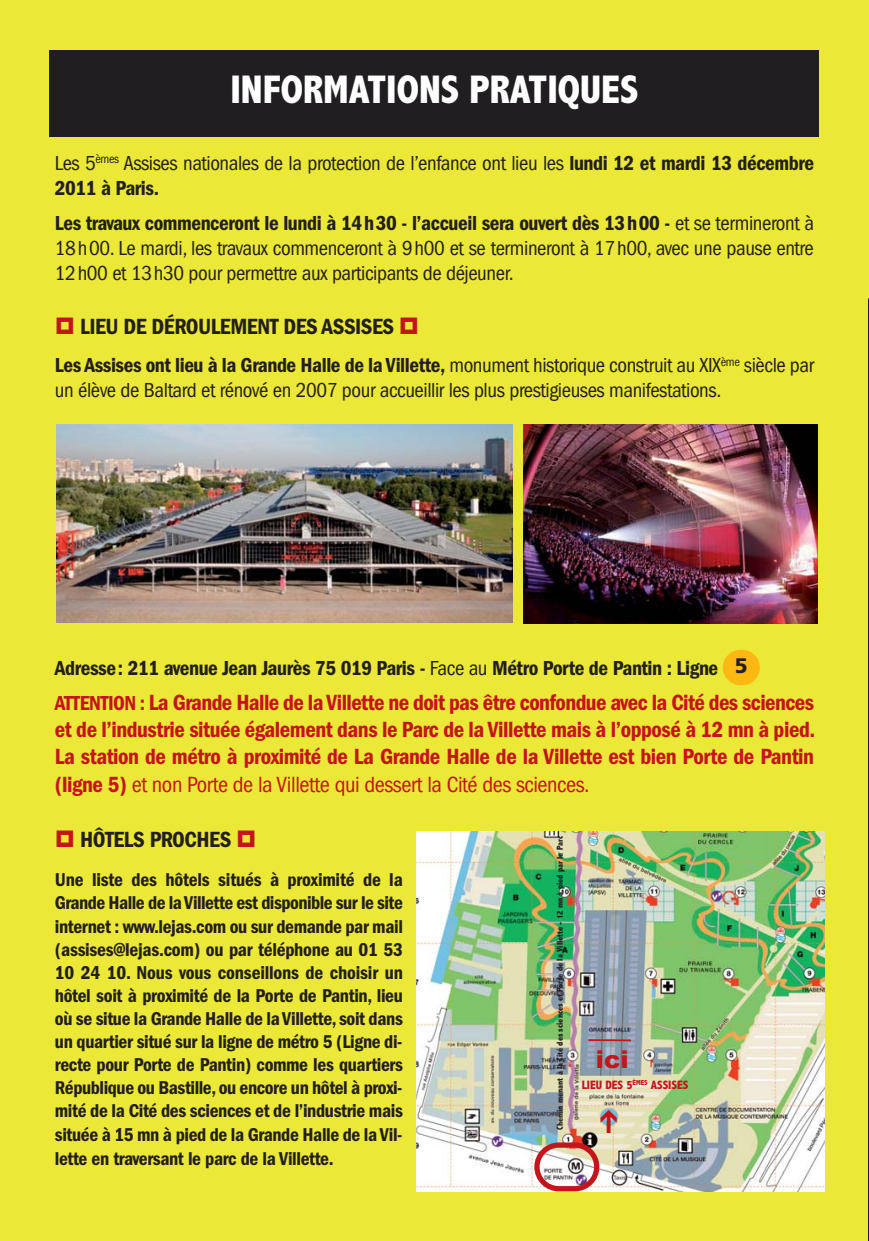
<style>
.page{position:relative;width:869px;height:1241px;background:#fff}
.page>*{position:absolute;margin:0;border:0;box-sizing:border-box;transform-origin:0 0}
.t1{font:800 condensed 40.25px "Abadi";color:#fff}
.t2{font:900 24.5px "Arial";color:#c4151c}
.t3{font:600 condensed 22.75px/27.3px "Franklin Gothic";letter-spacing:-.02em;color:#c4151c;text-align:justify}
.t4{font:600 condensed 22.75px "Franklin Gothic";letter-spacing:-.02em;color:#231f20}
.t5{font:condensed 21px/25.2px "Franklin Gothic";letter-spacing:-.02em;color:#231f20}
.t6{font:600 condensed 21px "Franklin Gothic";letter-spacing:-.02em;color:#231f20}
.t7{font:900 21px "Frutiger";color:#231f20}
.t8{font:600 condensed 19.25px/23.3px "Franklin Gothic";letter-spacing:-.02em;color:#231f20;text-align:justify}
.t9{font:800 condensed 12.25px "Abadi";color:#c4151c}
.t10{font:800 condensed 8.75px "Abadi";color:#231f20}
.s1{font-weight:600}
.s2{color:#c4151c}
.s3{font-weight:400}
.s4{font-size:21px}
</style>
<div class="page">
<div style="left:0;top:0;width:868px;height:1240px;background:#ebe837"></div>
<hr style="left:868px;top:0;width:1px;height:1240px;background:#201e20">
<div style="left:50px;top:51px;width:769px;height:86px;background:#201e20"></div>
<img style="left:57px;top:424px;width:455px;height:198px">
<img style="left:523px;top:425px;width:293px;height:198px">
<img style="left:416px;top:831px;width:407px;height:360px">
<div style="left:722px;top:649px;width:37px;height:36px;background:#fdb813;border-radius:18px"></div>
<svg style="left:534px;top:1142px;width:65px;height:49px;background:#d3a09f"></svg>
<hr style="left:588px;top:1039px;width:42px;height:2px;background:#c4151c">
<svg style="left:600px;top:1109px;width:16px;height:24px"></svg>
<h1 class="t1" style="left:230px;top:76px;width:409px">INFORMATIONS PRATIQUES</h1>
<p class="t5" style="left:55px;top:152px;width:760px">Les 5<sup>èmes</sup> Assises nationales de la protection de l’enfance ont lieu les <span class="s1">lundi 12 et mardi 13 décembre<br>2011 à Paris.</span></p>
<p class="t5" style="left:55px;top:212px;width:760px;text-align:justify"><span class="s1">Les travaux commenceront le lundi à 14h30 - l’accueil sera ouvert dès 13h00 -</span> et se termineront à 18h00. Le mardi, les travaux commenceront à 9h00 et se termineront à 17h00, avec une pause entre 12h00 et 13h30 pour permettre aux participants de déjeuner.</p>
<p class="t4" style="left:55px;top:319px;width:366px"><span class="s2">▪</span> LIEU DE DÉROULEMENT DES ASSISES <span class="s2">▪</span></p>
<p class="t5" style="left:55px;top:354px;width:760px"><span class="s1">Les Assises ont lieu à la Grande Halle de la Villette,</span> monument historique construit au XIX<sup>ème</sup> siècle par un élève de Baltard et rénové en 2007 pour accueillir les plus prestigieuses manifestations.</p>
<p class="t7" style="left:734px;top:657px;width:14px">5</p>
<p class="t6" style="left:55px;top:660px;width:664px">Adresse: 211 avenue Jean Jaurès 75 019 Paris - <span class="s3">Face au</span> Métro Porte de Pantin : Ligne</p>
<p class="t3" style="left:55px;top:690px;width:761px"><span class="s4">ATTENTION :</span> La Grande Halle de la Villette ne doit pas être confondue avec la Cité des sciences et de l’industrie située également dans le Parc de la Villette mais à l’opposé à 12 mn à pied.<br>La station de métro à proximité de La Grande Halle de la Villette est bien Porte de Pantin (ligne 5) <span class="s3">et non Porte de la Villette qui dessert la Cité des sciences.</span></p>
<p class="t4" style="left:55px;top:831px;width:203px"><span class="s2">▪</span> HÔTELS PROCHES <span class="s2">▪</span></p>
<p class="t8" style="left:55px;top:869px;width:349px">Une liste des hôtels situés à proximité de la Grande Halle de la Villette est disponible sur le site internet : www.lejas.com ou sur demande par mail (assises@lejas.com) ou par téléphone au 01 53<br>10 24 10. Nous vous conseillons de choisir un hôtel soit à proximité de la Porte de Pantin, lieu où se situe la Grande Halle de la Villette, soit dans un quartier situé sur la ligne de métro 5 (Ligne di&shy;recte pour Porte de Pantin) comme les quartiers République ou Bastille, ou encore un hôtel à proxi&shy;mité de la Cité des sciences et de l’industrie mais située à 15 mn à pied de la Grande Halle de la Vil&shy;lette en traversant le parc de la Villette.</p>
<p class="t10" style="left:556px;top:1129px;width:295px;rotate:-90deg">Chemin menant à la Cité des sciences et Porte de la Villette - 12 mn à pied par le Parc</p>
<p class="t2" style="left:595px;top:1045px;width:34px">ici</p>
<p class="t9" style="left:581px;top:1080px;width:108px">LIEU DES 5<sup>ÈMES</sup> ASSISES</p>
</div>
